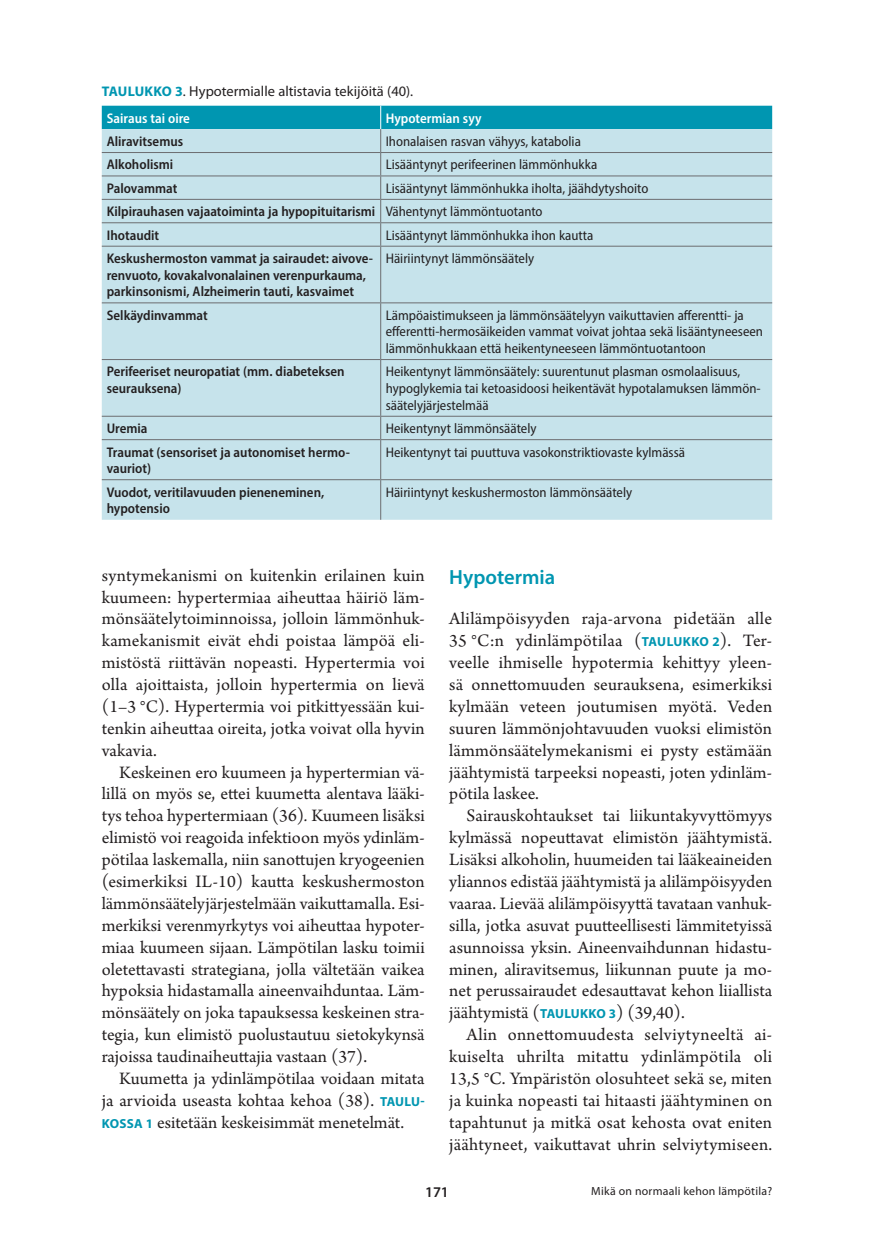
<style>
.page{position:relative;width:874px;height:1241px;background:#fff}
.page>*{position:absolute;margin:0;border:0;box-sizing:border-box;transform-origin:0 0}
.t1{font:600 20.65px "Myriad Pro";color:#0096b1}
.t2{font:18.38px/21.9px "Arno Pro";color:#231f20;text-align:justify}
.t3{font:600 14.88px "Myriad Pro";color:#231f20}
.t4{font:14.35px "Myriad Pro";color:#231f20}
.t5{font:semi-condensed 14px/16.6px "Myriad Pro";color:#231f20}
.t6{font:600 semi-condensed 14px/16.6px "Myriad Pro";color:#231f20}
.t7{font:600 semi-condensed 14px "Myriad Pro";color:#fff}
.t8{font:11.9px "Myriad Pro";letter-spacing:.02em;color:#231f20}
.s1{font-weight:700;font-size:14px;color:#0096b1}
.s2{font-weight:600}
.s3{font-style:italic}
.s4{font-family:"Myriad Pro";font-weight:700;font-size:13.12px;color:#0096b1}
</style>
<div class="page">
<div style="left:102px;top:247px;width:669px;height:272px;background:#c6e3eb"></div>
<svg style="left:102px;top:106px;width:669px;height:140px;background:#a2d2dd"></svg>
<hr style="left:102px;top:246px;width:278px;height:1px;background:#6c6d70">
<hr style="left:380px;top:246px;width:391px;height:1px;background:#6c6d70">
<hr style="left:380px;top:246px;width:1px;height:56px;background:#6c6d70">
<hr style="left:102px;top:302px;width:278px;height:1px;background:#6c6d70">
<hr style="left:380px;top:302px;width:391px;height:1px;background:#6c6d70">
<hr style="left:380px;top:303px;width:1px;height:56px;background:#6c6d70">
<hr style="left:102px;top:359px;width:278px;height:1px;background:#6c6d70">
<hr style="left:380px;top:359px;width:391px;height:1px;background:#6c6d70">
<hr style="left:380px;top:360px;width:1px;height:56px;background:#6c6d70">
<hr style="left:102px;top:416px;width:278px;height:1px;background:#6c6d70">
<hr style="left:380px;top:416px;width:391px;height:1px;background:#6c6d70">
<svg style="left:380px;top:416px;width:1px;height:23px"></svg>
<hr style="left:102px;top:439px;width:278px;height:1px;background:#6c6d70">
<hr style="left:380px;top:439px;width:391px;height:1px;background:#6c6d70">
<hr style="left:380px;top:440px;width:1px;height:39px;background:#6c6d70">
<hr style="left:102px;top:479px;width:278px;height:1px;background:#6c6d70">
<hr style="left:380px;top:479px;width:391px;height:1px;background:#6c6d70">
<hr style="left:380px;top:480px;width:1px;height:39px;background:#6c6d70">
<p class="t4" style="left:102px;top:82px;width:312px"><span class="s1">TAULUKKO 3</span>. Hypotermialle altistavia tekijöitä (40).</p>
<p class="t7" style="left:107px;top:109px;width:85px">Sairaus tai oire</p>
<p class="t7" style="left:385px;top:109px;width:97px">Hypotermian syy</p>
<p class="t6" style="left:107px;top:133px;width:78px">Aliravitsemus</p>
<p class="t5" style="left:385px;top:133px;width:197px">Ihonalaisen rasvan vähyys, katabolia</p>
<p class="t6" style="left:107px;top:156px;width:68px">Alkoholismi</p>
<p class="t5" style="left:385px;top:156px;width:213px">Lisääntynyt perifeerinen lämmönhukka</p>
<p class="t6" style="left:107px;top:179px;width:72px">Palovammat</p>
<p class="t5" style="left:107px;top:176px;width:543px;line-height:23.4px;text-indent:279px">Lisääntynyt lämmönhukka iholta, jäähdytyshoito<br><span class="s2">Kilpirauhasen vajaatoiminta ja hypopituitarismi</span> Vähentynyt lämmöntuotanto<br><span class="s2">Ihotaudit</span></p>
<p class="t5" style="left:385px;top:226px;width:209px">Lisääntynyt lämmönhukka ihon kautta</p>
<p class="t6" style="left:107px;top:250px;width:268px">Keskushermoston vammat ja sairaudet: aivove&shy;renvuoto, kovakalvonalainen verenpurkauma, parkinsonismi, Alzheimerin tauti, kasvaimet</p>
<p class="t5" style="left:385px;top:250px;width:150px">Häiriintynyt lämmönsäätely</p>
<p class="t6" style="left:107px;top:306px;width:102px">Selkäydinvammat</p>
<p class="t5" style="left:385px;top:306px;width:378px">Lämpöaistimukseen ja lämmönsäätelyyn vaikuttavien afferentti- ja efferentti-hermosäikeiden vammat voivat johtaa sekä lisääntyneeseen lämmönhukkaan että heikentyneeseen lämmöntuotantoon</p>
<p class="t6" style="left:107px;top:363px;width:239px">Perifeeriset neuropatiat (mm. diabeteksen seurauksena)</p>
<p class="t5" style="left:385px;top:363px;width:376px">Heikentynyt lämmönsäätely: suurentunut plasman osmolaalisuus, hypoglykemia tai ketoasidoosi heikentävät hypotalamuksen lämmön&shy;säätelyjärjestelmää</p>
<p class="t6" style="left:107px;top:420px;width:42px">Uremia</p>
<p class="t5" style="left:385px;top:420px;width:152px">Heikentynyt lämmönsäätely</p>
<p class="t6" style="left:107px;top:443px;width:244px">Traumat (sensoriset ja autonomiset hermo&shy;vauriot)</p>
<p class="t5" style="left:385px;top:443px;width:301px">Heikentynyt tai puuttuva vasokonstriktiovaste kylmässä</p>
<p class="t6" style="left:107px;top:483px;width:219px">Vuodot, veritilavuuden pieneneminen, hypotensio</p>
<p class="t5" style="left:385px;top:483px;width:248px">Häiriintynyt keskushermoston lämmönsäätely</p>
<p class="t2" style="left:102px;top:565px;width:324px">syntymekanismi on kuitenkin erilainen kuin kuumeen: hypertermiaa aiheuttaa häiriö läm&shy;mönsäätelytoiminnoissa, jolloin lämmönhuk&shy;kamekanismit eivät ehdi poistaa lämpöä eli&shy;mistöstä riittävän nopeasti. Hypertermia voi olla ajoittaista, jolloin hypertermia on lievä (1–3 °C). Hypertermia voi pitkittyessään kui&shy;tenkin aiheut-taa oireita, jotka voivat olla hyvin vakavia.</p>
<p class="t2" style="left:102px;top:762px;width:324px;text-indent:17px">Keskeinen ero kuumeen ja hypertermian vä&shy;lillä on myös se, ettei kuumetta alentava lääki&shy;tys tehoa hypertermiaan (36)<span class="s3">.</span> Kuumeen lisäksi elimistö voi reagoida infektioon myös ydinläm&shy;pötilaa laskemalla, niin sanottujen kryogeenien (esimerkiksi IL-10) kautta keskushermoston lämmönsäätelyjärjestelmään vaikuttamalla. Esi&shy;merkiksi verenmyrkytys voi aiheuttaa hypoter&shy;miaa kuumeen sijaan. Lämpötilan lasku toimii oletettavasti strategiana, jolla vältetään vaikea hypoksia hidastamalla aineenvaihduntaa. Läm&shy;mönsäätely on joka tapauksessa keskeinen stra&shy;tegia, kun elimistö puolustautuu sietokykynsä rajoissa taudinaiheuttajia vastaan (37).</p>
<p class="t2" style="left:102px;top:1068px;width:324px;text-indent:17px">Kuumetta ja ydinlämpötilaa voidaan mitata ja arvioida useasta kohtaa kehoa (38). <span class="s4">TAULU-KOSSA 1</span> esitetään keskeisimmät menetelmät.</p>
<p class="t1" style="left:449px;top:564px;width:107px">Hypotermia</p>
<p class="t2" style="left:449px;top:609px;width:324px">Alilämpöisyyden raja-arvona pidetään alle 35 °C:n ydinlämpötilaa (<span class="s4">TAULUKKO 2</span>). Ter&shy;veelle ihmiselle hypotermia kehittyy yleen&shy;sä onnettomuuden seurauksena, esimerkiksi kylmään veteen joutumisen myötä. Veden suuren lämmönjohtavuuden vuoksi elimistön lämmönsäätelymekanismi ei pysty estämään jäähtymistä tarpeeksi nopeasti, joten ydinläm&shy;pötila laskee.</p>
<p class="t2" style="left:449px;top:805px;width:324px;text-indent:17px">Sairauskohtaukset tai liikuntakyvyttömyys kylmässä nopeuttavat elimistön jäähtymistä.<br>Lisäksi alkoholin, huumeiden tai lääkeaineiden yliannos edistää jäähtymistä ja alilämpöisyyden vaaraa. Lievää alilämpöisyyttä tavataan vanhuk&shy;silla, jotka asuvat puutteellisesti lämmitetyissä asunnoissa yksin. Aineenvaihdunnan hidastu&shy;minen, aliravitsemus, liikunnan puute ja mo&shy;net perussairaudet edesauttavat kehon liiallista jäähtymistä (<span class="s4">TAULUKKO 3</span>) (39,40).</p>
<p class="t2" style="left:449px;top:1024px;width:324px;text-indent:17px">Alin onnettomuudesta selviytyneeltä ai&shy;kuiselta uhrilta mitattu ydinlämpötila oli 13,5 °C. Ympäristön olosuhteet sekä se, miten ja kuinka nopeasti tai hitaasti jäähtyminen on tapahtunut ja mitkä osat kehosta ovat eniten jäähtyneet, vaikuttavat uhrin selviytymiseen.</p>
<p class="t3" style="left:425px;top:1182px;width:25px">171</p>
<p class="t8" style="left:591px;top:1183px;width:182px">Mikä on normaali kehon lämpötila?</p>
</div>
